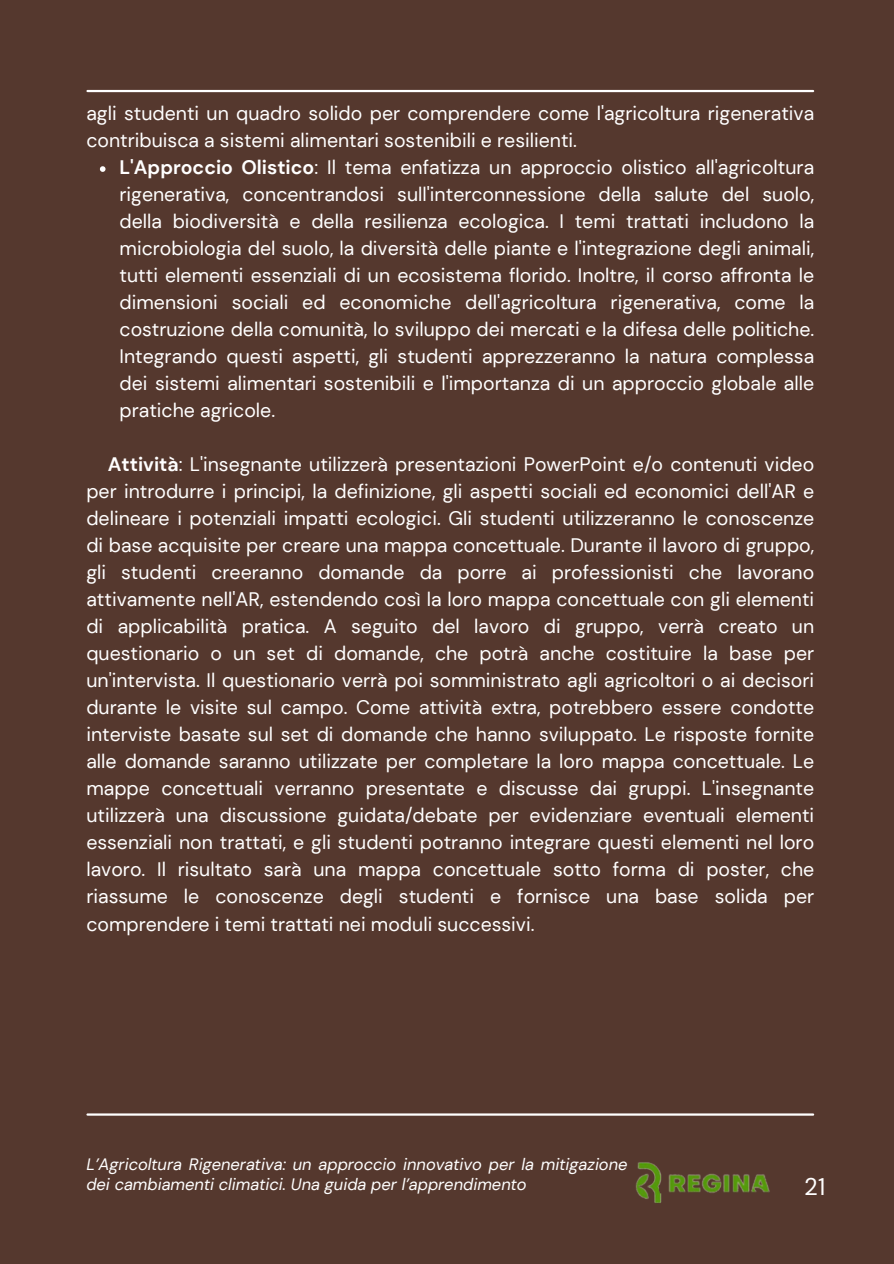
<style>
.page{position:relative;width:894px;height:1264px;background:#fff}
.page>*{position:absolute;margin:0;border:0;box-sizing:border-box;transform-origin:0 0}
.t1{font:24px "DM Sans";color:#fff}
.t2{font:19.5px/27px "DM Sans";color:#fff;text-align:justify}
.t3{font:italic 16.5px/19.2px "DM Sans";color:#fff}
.s1{font-weight:700}
</style>
<div class="page">
<div style="left:0;top:0;width:893px;height:1263px;background:#55382e"></div>
<img style="left:635px;top:1162px;width:135px;height:41px">
<hr style="left:87px;top:90px;width:725px;height:2px;background:#fff">
<hr style="left:87px;top:1113px;width:725px;height:2px;background:#fff">
<svg style="left:100px;top:166px;width:5px;height:6px"></svg>
<h2 class="t2" style="left:86px;top:100px;width:729px">agli studenti un quadro solido per comprendere come l'agricoltura rigenerativa contribuisca a sistemi alimentari sostenibili e resilienti.</h2>
<p class="t2" style="left:119px;top:154px;width:696px"><span class="s1">L'Approccio Olistico</span>: Il tema enfatizza un approccio olistico all'agricoltura rigenerativa, concentrandosi sull'interconnessione della salute del suolo, della biodiversità e della resilienza ecologica. I temi trattati includono la microbiologia del suolo, la diversità delle piante e l'integrazione degli animali, tutti elementi essenziali di un ecosistema florido. Inoltre, il corso affronta le dimensioni sociali ed economiche dell'agricoltura rigenerativa, come la costruzione della comunità, lo sviluppo dei mercati e la difesa delle politiche.<br>Integrando questi aspetti, gli studenti apprezzeranno la natura complessa dei sistemi alimentari sostenibili e l'importanza di un approccio globale alle pratiche agricole.</p>
<h2 class="t2" style="left:86px;top:451px;width:729px;text-indent:22px"><span class="s1">Attività</span>: L'insegnante utilizzerà presentazioni PowerPoint e/o contenuti video per introdurre i principi, la definizione, gli aspetti sociali ed economici dell'AR e delineare i potenziali impatti ecologici. Gli studenti utilizzeranno le conoscenze di base acquisite per creare una mappa concettuale. Durante il lavoro di gruppo, gli studenti creeranno domande da porre ai professionisti che lavorano attivamente nell'AR, estendendo così la loro mappa concettuale con gli elementi di applicabilità pratica. A seguito del lavoro di gruppo, verrà creato un questionario o un set di domande, che potrà anche costituire la base per un'intervista. Il questionario verrà poi somministrato agli agricoltori o ai decisori durante le visite sul campo. Come attività extra, potrebbero essere condotte interviste basate sul set di domande che hanno sviluppato. Le risposte fornite alle domande saranno utilizzate per completare la loro mappa concettuale. Le mappe concettuali verranno presentate e discusse dai gruppi. L'insegnante utilizzerà una discussione guidata/debate per evidenziare eventuali elementi essenziali non trattati, e gli studenti potranno integrare questi elementi nel loro lavoro. Il risultato sarà una mappa concettuale sotto forma di poster, che riassume le conoscenze degli studenti e fornisce una base solida per comprendere i temi trattati nei moduli successivi.</h2>
<p class="t3" style="left:86px;top:1155px;width:542px">L’Agricoltura Rigenerativa: un approccio innovativo per la mitigazione dei cambiamenti climatici. Una guida per l’apprendimento</p>
<p class="t1" style="left:804px;top:1171px;width:22px">21</p>
</div>
